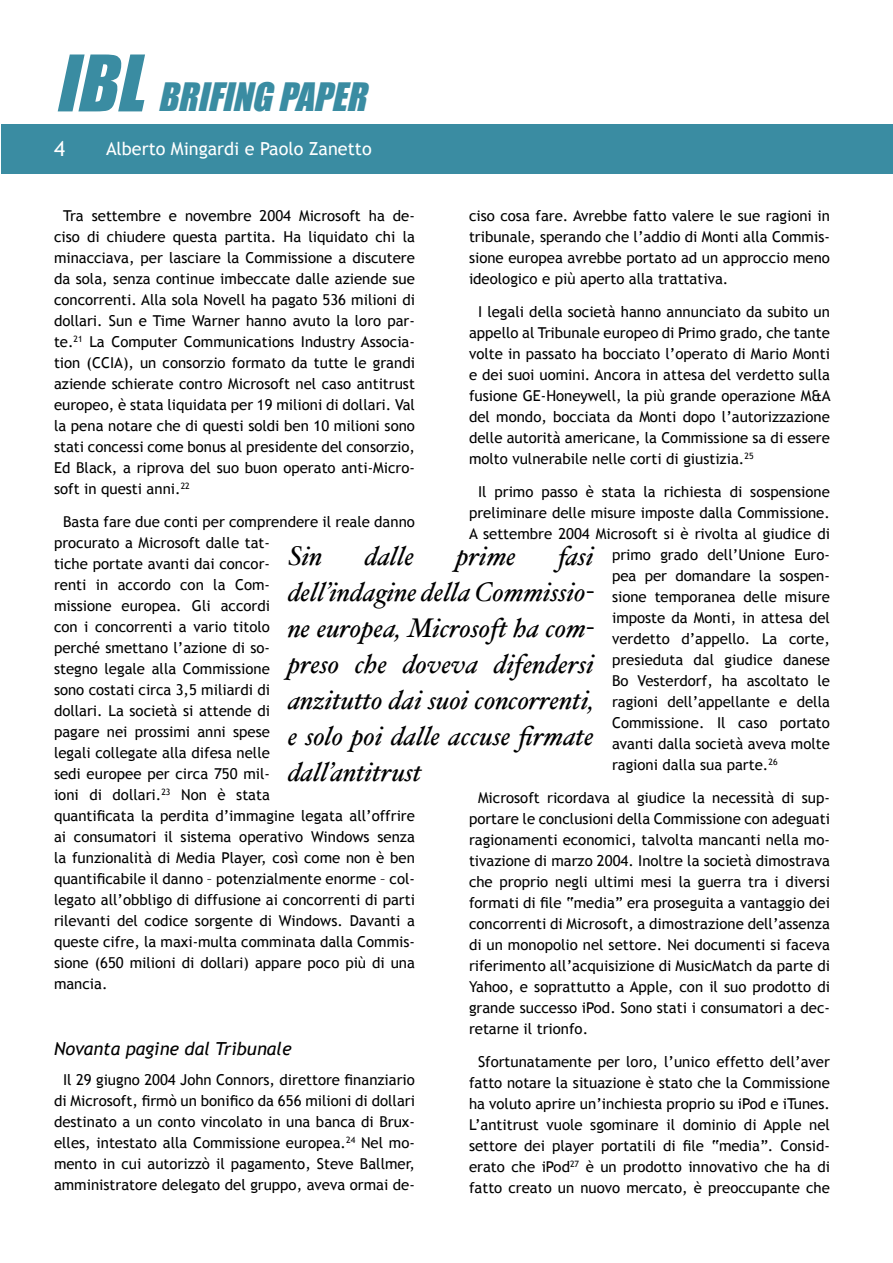
<style>
.page{position:relative;width:893px;height:1263px;background:#fff}
.page>*{position:absolute;margin:0;border:0;box-sizing:border-box;transform-origin:0 0}
.t1{font:italic 36px "Impact";color:#3a8ca2}
.t2{font:italic 27px/36px "Hoefler Text";color:#000;text-align:justify}
.t3{font:21px "Trebuchet MS";color:#fff}
.t4{font:18px "Trebuchet MS";color:#fff}
.t5{font:italic 18px "Trebuchet MS";color:#000}
.t6{font:15px/21px "Trebuchet MS";color:#000;text-align:justify}
.s1{font-size:72px}
</style>
<div class="page">
<div style="left:1px;top:124px;width:892px;height:49px;background:#3a8ca2"></div>
<h1 class="t1" style="left:55px;top:75px;width:322px"><span class="s1">IBL</span> BRIFING PAPER</h1>
<h3 class="t3" style="left:54px;top:136px;width:13px">4</h3>
<p class="t4" style="left:106px;top:138px;width:267px">Alberto Mingardi e Paolo Zanetto</p>
<p class="t6" style="left:54px;top:205px;width:362px;text-indent:9px">Tra settembre e novembre 2004 Microsoft ha de&shy;ciso di chiudere questa partita. Ha liquidato chi la minacciava, per lasciare la Commissione a discutere da sola, senza continue imbeccate dalle aziende sue concorrenti. Alla sola Novell ha pagato 536 milioni di dollari. Sun e Time Warner hanno avuto la loro par&shy;te.<sup>21</sup> La Computer Communications Industry Associa&shy;tion (CCIA), un consorzio formato da tutte le grandi aziende schierate contro Microsoft nel caso antitrust europeo, è stata liquidata per 19 milioni di dollari. Val la pena notare che di questi soldi ben 10 milioni sono stati concessi come bonus al presidente del consorzio, Ed Black, a riprova del suo buon operato anti-Micro&shy;soft in questi anni.<sup>22</sup></p>
<p class="t6" style="left:54px;top:511px;width:362px;text-align:left;text-indent:9px">Basta fare due conti per comprendere il reale danno procurato a Microsoft dalle tat-<br>tiche portate avanti dai concor-<br>renti in accordo con la Com-<br>missione europea. Gli accordi<br>con i concorrenti a vario titolo<br>perché smettano l’azione di so-<br>stegno legale alla Commissione<br>sono costati circa 3,5 miliardi di<br>dollari. La società si attende di<br>pagare nei prossimi anni spese<br>legali collegate alla difesa nelle<br>sedi europee per circa 750 mil-<br>ioni di dollari.<sup>23</sup> Non è stata<br>quantificata la perdita d’immagine legata all’offrire ai consumatori il sistema operativo Windows senza la funzionalità di Media Player, così come non è ben quantificabile il danno – potenzialmente enorme – col&shy;legato all’obbligo di diffusione ai concorrenti di parti rilevanti del codice sorgente di Windows. Davanti a queste cifre, la maxi-multa comminata dalla Commis&shy;sione (650 milioni di dollari) appare poco più di una mancia.</p>
<p class="t6" style="left:469px;top:205px;width:362px">ciso cosa fare. Avrebbe fatto valere le sue ragioni in tribunale, sperando che l’addio di Monti alla Commis&shy;sione europea avrebbe portato ad un approccio meno ideologico e più aperto alla trattativa.</p>
<p class="t6" style="left:469px;top:301px;width:363px;text-indent:9px">I legali della società hanno annunciato da subito un appello al Tribunale europeo di Primo grado, che tante volte in passato ha bocciato l’operato di Mario Monti e dei suoi uomini. Ancora in attesa del verdetto sulla fusione GE-Honeywell, la più grande operazione M&amp;A del mondo, bocciata da Monti dopo l’autorizzazione delle autorità americane, la Commissione sa di essere molto vulnerabile nelle corti di giustizia.<sup>25</sup></p>
<p class="t6" style="left:478px;top:481px;width:353px">Il primo passo è stata la richiesta di sospensione</p>
<p class="t6" style="left:469px;top:502px;width:362px">preliminare delle misure imposte dalla Commissione.</p>
<p class="t6" style="left:469px;top:523px;width:362px">A settembre 2004 Microsoft si è rivolta al giudice di</p>
<p class="t6" style="left:612px;top:544px;width:219px">primo grado dell’Unione Euro-</p>
<p class="t6" style="left:612px;top:565px;width:219px">pea per domandare la sospen-</p>
<p class="t6" style="left:612px;top:586px;width:219px">sione temporanea delle misure</p>
<p class="t6" style="left:612px;top:607px;width:219px">imposte da Monti, in attesa del</p>
<p class="t6" style="left:612px;top:628px;width:219px">verdetto d’appello. La corte,</p>
<p class="t6" style="left:612px;top:649px;width:219px">presieduta dal giudice danese</p>
<p class="t6" style="left:612px;top:670px;width:219px">Bo Vesterdorf, ha ascoltato le</p>
<p class="t6" style="left:612px;top:691px;width:219px">ragioni dell’appellante e della</p>
<p class="t6" style="left:612px;top:712px;width:219px">Commissione. Il caso portato</p>
<p class="t6" style="left:612px;top:733px;width:219px">avanti dalla società aveva molte</p>
<p class="t6" style="left:612px;top:754px;width:167px">ragioni dalla sua parte.<sup>26</sup></p>
<p class="t6" style="left:469px;top:787px;width:362px;text-indent:9px">Microsoft ricordava al giudice la necessità di sup&shy;portare le conclusioni della Commissione con adeguati ragionamenti economici, talvolta mancanti nella mo&shy;tivazione di marzo 2004. Inoltre la società dimostrava che proprio negli ultimi mesi la guerra tra i diversi formati di file “media” era proseguita a vantaggio dei concorrenti di Microsoft, a dimostrazione dell’assenza di un monopolio nel settore. Nei documenti si faceva riferimento all’acquisizione di MusicMatch da parte di Yahoo, e soprattutto a Apple, con il suo prodotto di grande successo iPod. Sono stati i consumatori a dec&shy;retarne il trionfo.</p>
<p class="t6" style="left:469px;top:1051px;width:362px;text-align:center">Sfortunatamente per loro, l’unico effetto dell’aver fatto notare la situazione è stato che la Commissione ha voluto aprire un’inchiesta proprio su iPod e iTunes.<br>L’antitrust vuole sgominare il dominio di Apple nel settore dei player portatili di file “media”. Consid&shy;erato che iPod<sup>27</sup> è un prodotto innovativo che ha di fatto creato un nuovo mercato, è preoccupante che</p>
<h2 class="t2" style="left:288px;top:538px;width:308px;text-indent:270px">fasi dell’indagine della Commissio&shy;ne europea, Microsoft ha com&shy;preso che doveva difendersi anzitutto dai suoi concorrenti, e solo poi dalle accuse firmate dall’antitrust</h2>
<h2 class="t2" style="left:288px;top:538px;width:36px">Sin</h2>
<h2 class="t2" style="left:365px;top:538px;width:51px">dalle</h2>
<h2 class="t2" style="left:457px;top:538px;width:61px">prime</h2>
<p class="t5" style="left:54px;top:1038px;width:239px">Novanta pagine dal Tribunale</p>
<p class="t6" style="left:54px;top:1069px;width:362px;text-align:center">Il 29 giugno 2004 John Connors, direttore finanziario di Microsoft, firmò un bonifico da 656 milioni di dollari destinato a un conto vincolato in una banca di Brux&shy;elles, intestato alla Commissione europea.<sup>24</sup> Nel mo&shy;mento in cui autorizzò il pagamento, Steve Ballmer, amministratore delegato del gruppo, aveva ormai de-</p>
</div>
